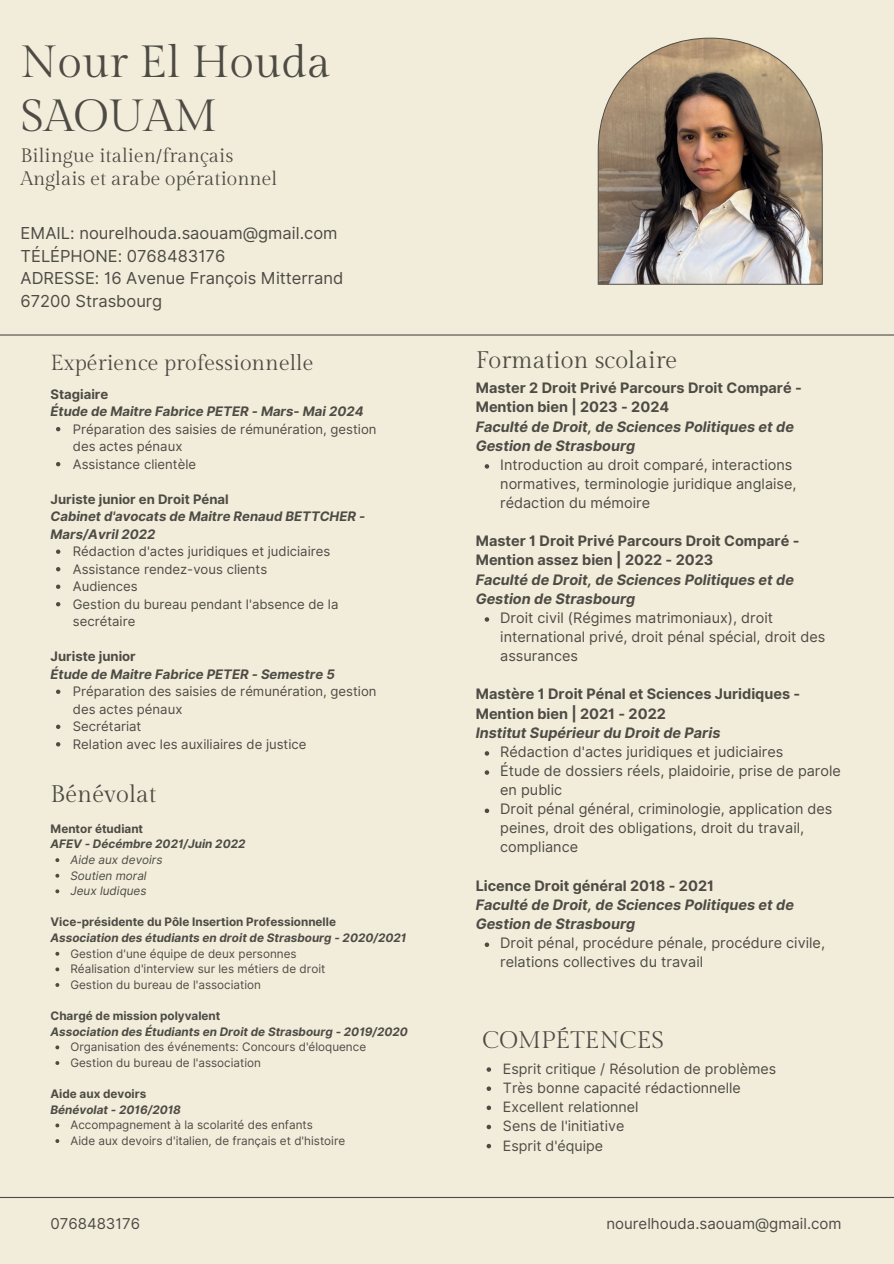
<style>
.page{position:relative;width:894px;height:1264px;background:#fff}
.page>*{position:absolute;margin:0;border:0;box-sizing:border-box;transform-origin:0 0}
.t1{font:45px/54px "Gilda Display";color:#4d4b44}
.t2{font:24px "Gilda Display";color:#4d4b44}
.t3{font:21.75px "Gilda Display";color:#4d4b44}
.t4{font:19.5px/22.5px "Gilda Display";color:#4d4b44}
.t5{font:16.5px/22.5px "Inter";color:#4d4b44}
.t6{font:15px "Inter";color:#4d4b44}
.t7{font:14.4px/19.2px "Inter";color:#4d4b44}
.t8{font:700 14.4px/19.2px "Inter";color:#4d4b44}
.t9{font:italic 700 14.4px/19.2px "Inter";color:#4d4b44}
.t10{font:14.25px "Inter";color:#4d4b44}
.t11{font:13.2px/17.5px "Inter";color:#4d4b44}
.t12{font:italic 700 13.2px/17.5px "Inter";color:#4d4b44}
.t13{font:11.7px "Inter";color:#4d4b44}
.t14{font:italic 700 11.7px "Inter";color:#4d4b44}
.t15{font:700 11.7px "Inter";color:#4d4b44}
.t16{font:italic 11.7px "Inter";color:#4d4b44}
.s1{font-style:normal}
.s2{font-style:italic}
</style>
<div class="page">
<div style="left:0;top:0;width:893px;height:1263px;background:#f2eddb"></div>
<hr style="left:0;top:334px;width:893px;height:1px;background:#4d4b44">
<img style="left:597px;top:38px;width:225px;height:247px">
<hr style="left:0;top:1196px;width:893px;height:1px;background:#4d4b44">
<svg style="left:55px;top:858px;width:4px;height:4px"></svg>
<svg style="left:55px;top:873px;width:4px;height:4px"></svg>
<svg style="left:55px;top:889px;width:4px;height:4px"></svg>
<svg style="left:55px;top:951px;width:4px;height:4px"></svg>
<svg style="left:55px;top:967px;width:4px;height:4px"></svg>
<svg style="left:55px;top:983px;width:4px;height:3px"></svg>
<svg style="left:55px;top:1045px;width:4px;height:4px"></svg>
<svg style="left:55px;top:1123px;width:4px;height:4px"></svg>
<svg style="left:56px;top:427px;width:4px;height:4px"></svg>
<svg style="left:56px;top:462px;width:4px;height:4px"></svg>
<svg style="left:56px;top:549px;width:4px;height:5px"></svg>
<svg style="left:56px;top:567px;width:4px;height:4px"></svg>
<svg style="left:56px;top:584px;width:4px;height:5px"></svg>
<svg style="left:56px;top:602px;width:4px;height:4px"></svg>
<svg style="left:56px;top:689px;width:4px;height:5px"></svg>
<svg style="left:56px;top:724px;width:4px;height:5px"></svg>
<svg style="left:56px;top:742px;width:4px;height:4px"></svg>
<svg style="left:486px;top:1067px;width:5px;height:4px"></svg>
<svg style="left:486px;top:1086px;width:5px;height:4px"></svg>
<svg style="left:486px;top:1105px;width:5px;height:5px"></svg>
<svg style="left:486px;top:1124px;width:5px;height:5px"></svg>
<svg style="left:486px;top:1143px;width:5px;height:5px"></svg>
<svg style="left:484px;top:464px;width:5px;height:4px"></svg>
<svg style="left:484px;top:617px;width:5px;height:4px"></svg>
<svg style="left:484px;top:751px;width:5px;height:4px"></svg>
<svg style="left:484px;top:770px;width:5px;height:4px"></svg>
<svg style="left:484px;top:808px;width:5px;height:5px"></svg>
<svg style="left:484px;top:942px;width:5px;height:5px"></svg>
<p class="t1" style="left:21px;top:36px;width:312px">Nour El Houda<br>SAOUAM</p>
<p class="t4" style="left:21px;top:145px;width:258px">Bilingue italien/français<br>Anglais et arabe opérationnel</p>
<p class="t5" style="left:21px;top:222px;width:324px">EMAIL: nourelhouda.saouam@gmail.com<br>TÉLÉPHONE: 0768483176<br>ADRESSE: 16 Avenue François Mitterrand<br>67200 Strasbourg</p>
<p class="t3" style="left:50px;top:350px;width:264px">Expérience professionnelle</p>
<p class="t12" style="left:50px;top:385px;width:314px"><span class="s1">Stagiaire<br></span>Étude de Maitre Fabrice PETER - Mars- Mai 2024</p>
<p class="t11" style="left:73px;top:420px;width:305px">Préparation des saisies de rémunération, gestion des actes pénaux</p>
<p class="t11" style="left:73px;top:455px;width:125px">Assistance clientèle</p>
<p class="t12" style="left:50px;top:490px;width:316px"><span class="s1">Juriste junior en Droit Pénal<br></span>Cabinet d'avocats de Maitre Renaud BETTCHER -<br>Mars/Avril 2022</p>
<p class="t11" style="left:73px;top:542px;width:259px">Rédaction d'actes juridiques et judiciaires</p>
<p class="t11" style="left:73px;top:560px;width:196px">Assistance rendez-vous clients</p>
<p class="t11" style="left:73px;top:577px;width:66px">Audiences</p>
<p class="t11" style="left:73px;top:595px;width:267px">Gestion du bureau pendant l'absence de la secrétaire</p>
<p class="t12" style="left:50px;top:647px;width:286px"><span class="s1">Juriste junior<br></span>Étude de Maitre Fabrice PETER - Semestre 5</p>
<p class="t11" style="left:73px;top:682px;width:305px">Préparation des saisies de rémunération, gestion des actes pénaux</p>
<p class="t11" style="left:73px;top:717px;width:70px">Secrétariat</p>
<p class="t11" style="left:73px;top:735px;width:235px">Relation avec les auxiliaires de justice</p>
<p class="t2" style="left:50px;top:781px;width:107px">Bénévolat</p>
<h4 class="t15" style="left:50px;top:821px;width:94px">Mentor étudiant</h4>
<p class="t14" style="left:50px;top:837px;width:196px">AFEV - Décémbre 2021/Juin 2022</p>
<h2 class="t16" style="left:70px;top:852px;width:94px">Aide aux devoirs</h2>
<h5 class="t16" style="left:70px;top:868px;width:78px">Soutien moral</h5>
<p class="t16" style="left:70px;top:884px;width:78px">Jeux ludiques</p>
<p class="t15" style="left:50px;top:915px;width:287px">Vice-présidente du Pôle Insertion Professionnelle</p>
<h5 class="t14" style="left:50px;top:930px;width:357px">Association des étudiants en droit de Strasbourg - 2020/2021</h5>
<p class="t13" style="left:70px;top:946px;width:228px">Gestion d'une équipe de deux personnes</p>
<p class="t13" style="left:70px;top:962px;width:256px">Réalisation d'interview sur les métiers de droit</p>
<p class="t13" style="left:70px;top:977px;width:192px">Gestion du bureau de l'association</p>
<p class="t15" style="left:50px;top:1008px;width:171px">Chargé de mission polyvalent</p>
<h5 class="t14" style="left:50px;top:1024px;width:359px">Association des Étudiants en Droit de Strasbourg - 2019/2020</h5>
<p class="t13" style="left:70px;top:1040px;width:297px">Organisation des événements: Concours d'éloquence</p>
<p class="t13" style="left:70px;top:1055px;width:192px">Gestion du bureau de l'association</p>
<p class="t15" style="left:50px;top:1086px;width:97px">Aide aux devoirs</p>
<h2 class="t14" style="left:50px;top:1102px;width:132px">Bénévolat - 2016/2018</h2>
<p class="t13" style="left:70px;top:1118px;width:244px">Accompagnement à la scolarité des enfants</p>
<p class="t13" style="left:70px;top:1133px;width:276px">Aide aux devoirs d'italien, de français et d'histoire</p>
<p class="t2" style="left:475px;top:346px;width:203px">Formation scolaire</p>
<h5 class="t8" style="left:475px;top:378px;width:327px">Master 2 Droit Privé Parcours Droit Comparé - Mention bien | 2023 - 2024<br><span class="s2">Faculté de Droit, de Sciences Politiques et de Gestion de Strasbourg</span></h5>
<p class="t7" style="left:500px;top:455px;width:298px">Introduction au droit comparé, interactions normatives, terminologie juridique anglaise, rédaction du mémoire</p>
<p class="t8" style="left:475px;top:531px;width:325px">Master 1 Droit Privé Parcours Droit Comparé - Mention assez bien | 2022 - 2023<br><span class="s2">Faculté de Droit, de Sciences Politiques et de Gestion de Strasbourg</span></p>
<p class="t7" style="left:500px;top:608px;width:326px">Droit civil (Régimes matrimoniaux), droit international privé, droit pénal spécial, droit des assurances</p>
<h5 class="t8" style="left:475px;top:684px;width:326px">Mastère 1 Droit Pénal et Sciences Juridiques -<br>Mention bien | 2021 - 2022<br><span class="s2">Institut Supérieur du Droit de Paris</span></h5>
<p class="t7" style="left:500px;top:742px;width:284px">Rédaction d'actes juridiques et judiciaires</p>
<h6 class="t7" style="left:500px;top:761px;width:342px">Étude de dossiers réels, plaidoirie, prise de parole en public</h6>
<h1 class="t7" style="left:500px;top:799px;width:334px">Droit pénal général, criminologie, application des peines, droit des obligations, droit du travail, compliance</h1>
<p class="t9" style="left:475px;top:875px;width:320px"><span class="s1">Licence Droit général 2018 - 2021<br></span>Faculté de Droit, de Sciences Politiques et de<br>Gestion de Strasbourg</p>
<p class="t7" style="left:500px;top:933px;width:326px">Droit pénal, procédure pénale, procédure civile, relations collectives du travail</p>
<p class="t2" style="left:482px;top:1026px;width:183px">COMPÉTENCES</p>
<p class="t10" style="left:503px;top:1060px;width:275px">Esprit critique / Résolution de problèmes</p>
<h2 class="t10" style="left:503px;top:1079px;width:239px">Très bonne capacité rédactionnelle</h2>
<h5 class="t10" style="left:503px;top:1098px;width:137px">Excellent relationnel</h5>
<p class="t10" style="left:503px;top:1117px;width:123px">Sens de l'initiative</p>
<h5 class="t10" style="left:503px;top:1136px;width:102px">Esprit d'équipe</h5>
<h4 class="t6" style="left:50px;top:1214px;width:91px">0768483176</h4>
<h4 class="t6" style="left:606px;top:1214px;width:237px">nourelhouda.saouam@gmail.com</h4>
</div>
